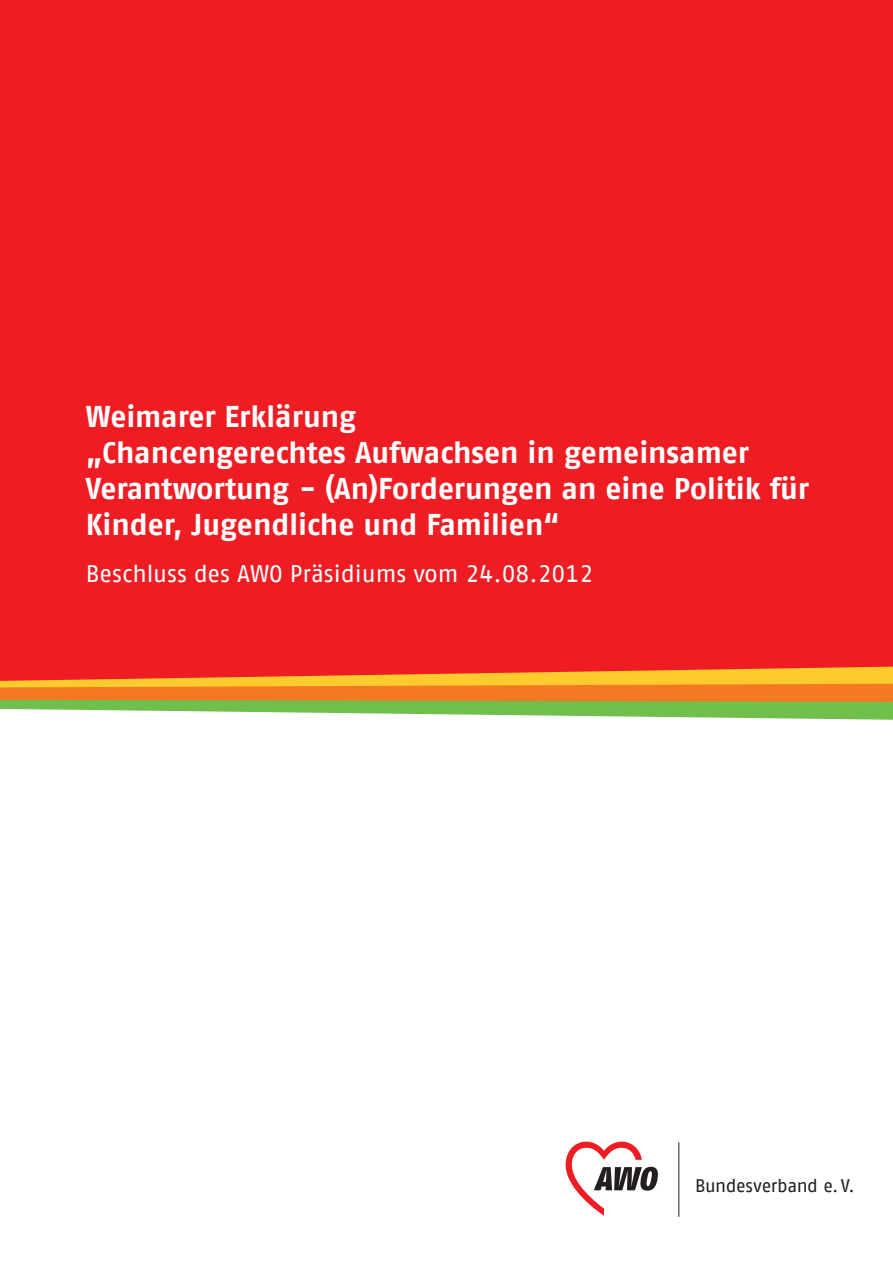
<style>
.page{position:relative;width:893px;height:1263px;background:#fff}
.page>*{position:absolute;margin:0;border:0;box-sizing:border-box;transform-origin:0 0}
.t1{font:700 30px/36px "AWO Fago Office";letter-spacing:-.005em;color:#fff}
.t2{font:24px "AWO Fago Office";color:#fff}
.t3{font:18.3px "AWO Fago Office";letter-spacing:-.025em;color:#231f20}
</style>
<div class="page">
<div style="left:0;top:0;width:893px;height:706px;background:#ee1d23"></div>
<svg style="left:0;top:667px;width:893px;height:53px"></svg>
<svg style="left:566px;top:1141px;width:92px;height:74px"></svg>
<hr style="left:678px;top:1142px;width:1px;height:75px;background:#231f20">
<p class="t1" style="left:86px;top:398px;width:725px">Weimarer Erklärung<br>„Chancengerechtes Aufwachsen in gemeinsamer Verantwortung - (An)Forderungen an eine Politik für Kinder, Jugendliche und Familien“</p>
<p class="t2" style="left:86px;top:560px;width:509px">Beschluss des AWO Präsidiums vom 24.08.2012</p>
<p class="t3" style="left:695px;top:1175px;width:161px">Bundesverband e. V.</p>
</div>
